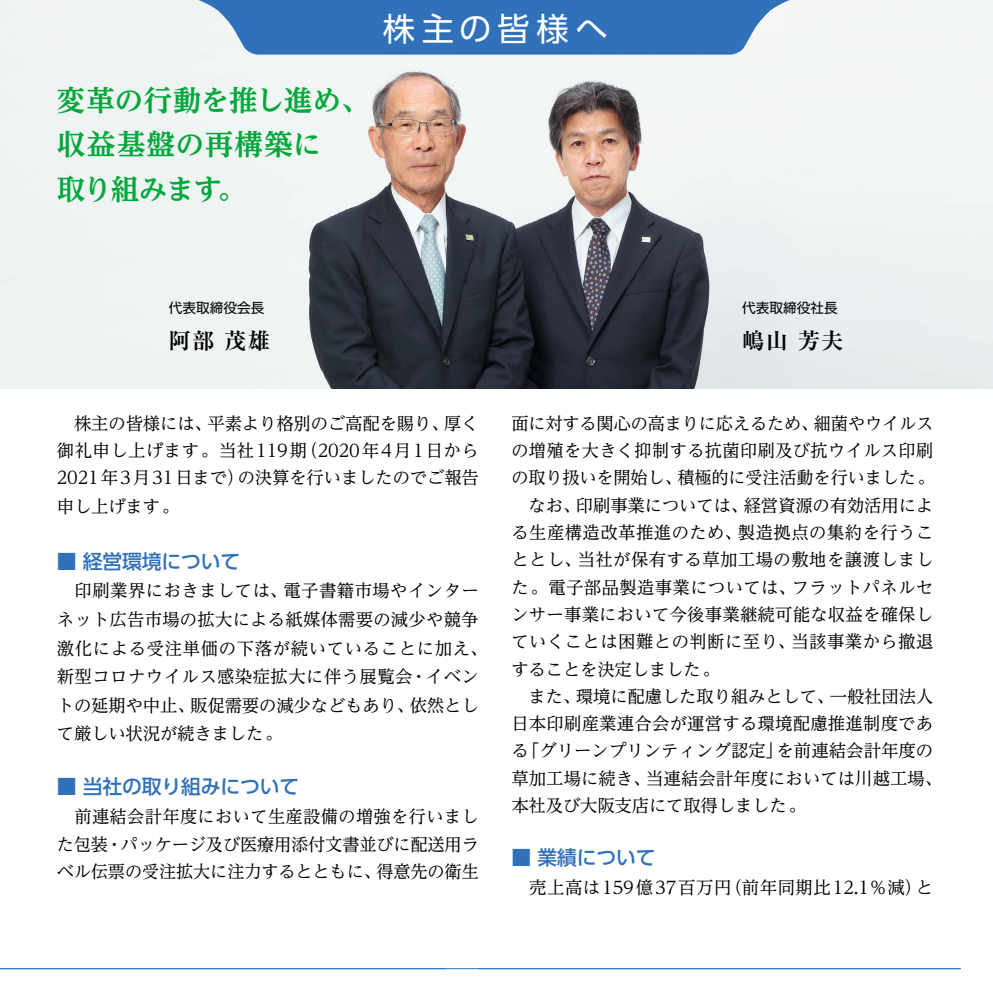
<style>
.page{position:relative;width:993px;height:993px;background:#fff}
.page>*{position:absolute;margin:0;border:0;box-sizing:border-box;transform-origin:0 0}
.t1{font:32.2px "UD Shin Go Pro";letter-spacing:.205em;color:#fff}
.t2{font:700 28.53px/44.6px "UD Reimin Pr 6 N";letter-spacing:.005em;color:#00a73b}
.t3{font:700 22.4px "Ryumin Pr 6 N";letter-spacing:.05em;color:#000}
.t4{font:500 19.78px "UD Shin Go Pro";letter-spacing:-.01em;color:#3071b9}
.t5{font:17.32px/27.3px "UD Reimin Pro";letter-spacing:.01em;color:#000;text-align:justify}
.t6{font:17.32px "UD Reimin Pro";letter-spacing:.03em;color:#000}
.t7{font:13.65px "UD Shin Go Pro";color:#000}
</style>
<div class="page">
<img style="left:0;top:0;width:992px;height:388px">
<hr style="left:0;top:967px;width:960px;height:1px;background:#3071b9">
<svg style="left:155px;top:0;width:677px;height:55px"></svg>
<h2 class="t2" style="left:57px;top:77px;width:314px">変革の行動を推し進め、収益基盤の再構築に<br>取り組みます。</h2>
<h1 class="t1" style="left:383px;top:3px;width:226px">株主の皆様へ</h1>
<p class="t7" style="left:169px;top:296px;width:97px">代表取締役会長</p>
<p class="t3" style="left:169px;top:323px;width:103px">阿部 茂雄</p>
<p class="t7" style="left:742px;top:296px;width:97px">代表取締役社長</p>
<p class="t3" style="left:742px;top:323px;width:103px">嶋山 芳夫</p>
<p class="t5" style="left:57px;top:409px;width:423px">　株主の皆様には、平素より格別のご高配を賜り、厚く御礼申し上げます。当社119期（2020年4月1日から2021年3月31日まで）の決算を行いましたのでご報告申し上げます。</p>
<p class="t4" style="left:57px;top:545px;width:185px">■ 経営環境について</p>
<p class="t5" style="left:57px;top:576px;width:432px;line-height:28.5px;text-align:left">　印刷業界におきましては、電子書籍市場やインターネット広告市場の拡大による紙媒体需要の減少や競争激化による受注単価の下落が続いていることに加え、新型コロナウイルス感染症拡大に伴う展覧会・イベントの延期や中止、販促需要の減少などもあり、依然として厳しい状況が続きました。</p>
<p class="t4" style="left:57px;top:770px;width:244px">■ 当社の取り組みについて</p>
<p class="t5" style="left:57px;top:802px;width:423px">　前連結会計年度において生産設備の増強を行いました包装・パッケージ及び医療用添付文書並びに配送用ラベル伝票の受注拡大に注力するとともに、得意先の衛生</p>
<p class="t5" style="left:511px;top:409px;width:432px;text-align:left">面に対する関心の高まりに応えるため、細菌やウイルスの増殖を大きく抑制する抗菌印刷及び抗ウイルス印刷の取り扱いを開始し、積極的に受注活動を行いました。　なお、印刷事業については、経営資源の有効活用による生産構造改革推進のため、製造拠点の集約を行うこととし、当社が保有する草加工場の敷地を譲渡しました。電子部品製造事業については、フラットパネルセンサー事業において今後事業継続可能な収益を確保していくことは困難との判断に至り、当該事業から撤退することを決定しました。<br>　また、環境に配慮した取り組みとして、一般社団法人日本印刷産業連合会が運営する環境配慮推進制度である「グリーンプリンティング認定」を前連結会計年度の草加工場に続き、当連結会計年度においては川越工場、本社及び大阪支店にて取得しました。</p>
<p class="t4" style="left:511px;top:841px;width:146px">■ 業績について</p>
<p class="t6" style="left:511px;top:873px;width:423px">　売上高は159億37百万円（前年同期比12.1％減）と</p>
</div>
